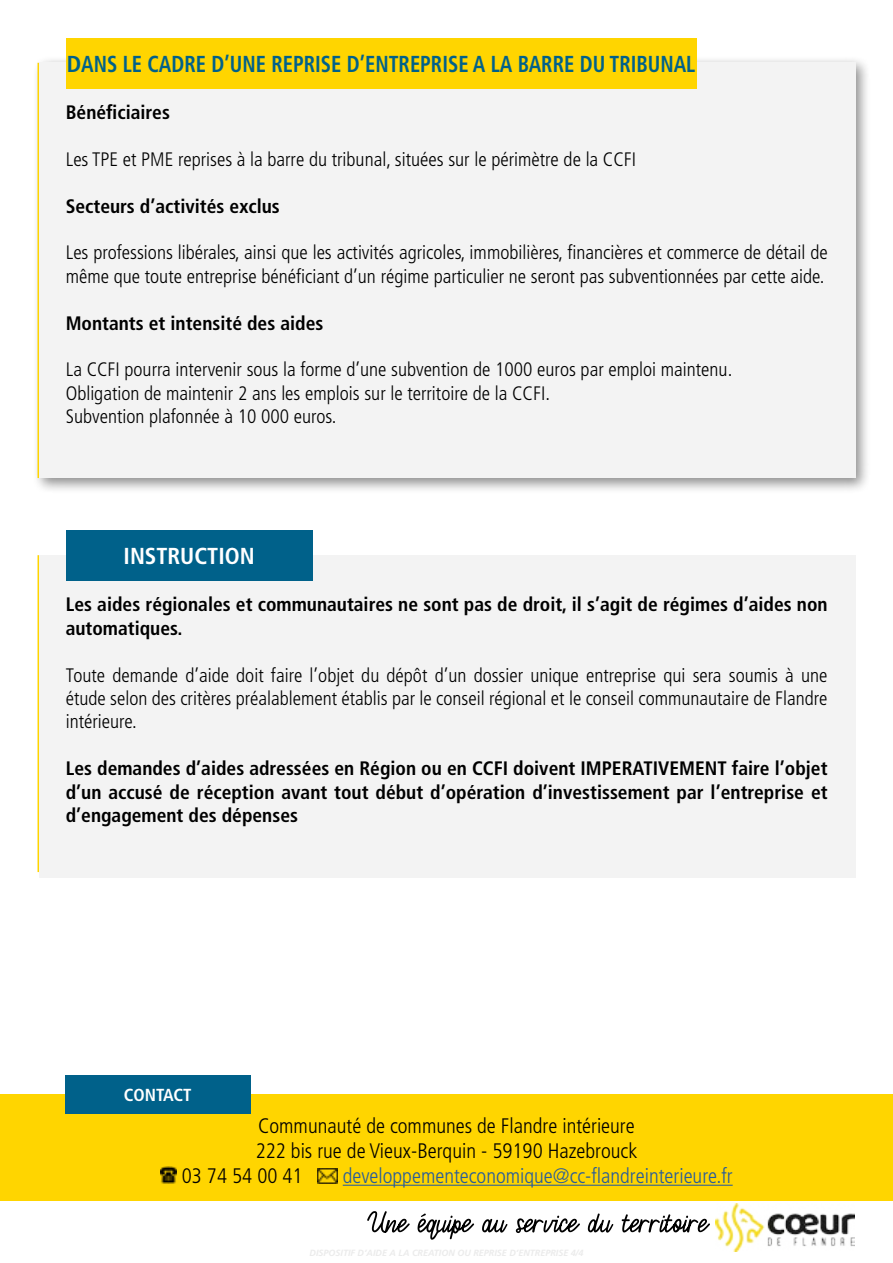
<style>
.page{position:relative;width:893px;height:1263px;background:#fff}
.page>*{position:absolute;margin:0;border:0;box-sizing:border-box;transform-origin:0 0}
.t1{font:700 condensed 23.1px "Frutiger";color:#00618a}
.t2{font:700 condensed 23.1px "Frutiger";color:#fff}
.t3{font:300 condensed 21px "Frutiger";color:#000}
.t4{font:300 condensed 21px "Frutiger";color:#275b9b}
.t5{font:300 condensed 19.5px/23.4px "Frutiger";color:#000}
.t6{font:700 condensed 19.5px/23.4px "Frutiger";color:#000}
.t7{font:700 condensed 17.4px "Frutiger";color:#fff}
</style>
<div class="page">
<div style="left:33px;top:56px;width:838px;height:438px;background:#000;opacity:.75"></div>
<div style="left:39px;top:63px;width:816px;height:415px;background:#f3f3f3"></div>
<div style="left:66px;top:38px;width:630px;height:51px;background:#ffd500"></div>
<hr style="left:38px;top:63px;width:1px;height:415px;background:#ffd500">
<div style="left:39px;top:555px;width:816px;height:323px;background:#f3f3f3"></div>
<div style="left:66px;top:530px;width:247px;height:50px;background:#00618a"></div>
<hr style="left:38px;top:555px;width:1px;height:317px;background:#ffd500">
<div style="left:0;top:1095px;width:893px;height:106px;background:#ffd500"></div>
<hr style="left:343px;top:1185px;width:390px;height:1px;background:#275b9b">
<img style="left:160px;top:1167px;width:17px;height:16px">
<img style="left:318px;top:1169px;width:20px;height:14px">
<div style="left:65px;top:1075px;width:186px;height:39px;background:#00618a"></div>
<svg style="left:367px;top:1211px;width:343px;height:29px"></svg>
<img style="left:716px;top:1203px;width:139px;height:48px">
<p class="t1" style="left:67px;top:51px;width:630px">DANS LE CADRE D’UNE REPRISE D’ENTREPRISE A LA BARRE DU TRIBUNAL</p>
<p class="t6" style="left:66px;top:101px;width:106px">Bénéficiaires</p>
<p class="t5" style="left:66px;top:148px;width:572px">Les TPE et PME reprises à la barre du tribunal, situées sur le périmètre de la CCFI</p>
<p class="t6" style="left:66px;top:194px;width:216px">Secteurs d’activités exclus</p>
<p class="t5" style="left:66px;top:241px;width:763px">Les professions libérales, ainsi que les activités agricoles, immobilières, financières et commerce de détail de même que toute entreprise bénéficiant d’un régime particulier ne seront pas subventionnées par cette aide.</p>
<p class="t6" style="left:66px;top:311px;width:259px">Montants et intensité des aides</p>
<p class="t5" style="left:66px;top:358px;width:668px">La CCFI pourra intervenir sous la forme d’une subvention de 1000 euros par emploi maintenu.<br>Obligation de maintenir 2 ans les emplois sur le territoire de la CCFI.<br>Subvention plafonnée à 10 000 euros.</p>
<p class="t2" style="left:124px;top:542px;width:133px">INSTRUCTION</p>
<p class="t6" style="left:66px;top:593px;width:763px">Les aides régionales et communautaires ne sont pas de droit, il s’agit de régimes d’aides non automatiques.</p>
<p class="t5" style="left:66px;top:663px;width:763px;text-align:justify">Toute demande d’aide doit faire l’objet du dépôt d’un dossier unique entreprise qui sera soumis à une étude selon des critères préalablement établis par le conseil régional et le conseil communautaire de Flandre intérieure.</p>
<p class="t6" style="left:66px;top:757px;width:763px;text-align:justify">Les demandes d’aides adressées en Région ou en CCFI doivent IMPERATIVEMENT faire l’objet d’un accusé de réception avant tout début d’opération d’investissement par l’entreprise et d’engagement des dépenses</p>
<p class="t7" style="left:124px;top:1085px;width:69px">CONTACT</p>
<p class="t3" style="left:258px;top:1113px;width:378px">Communauté de communes de Flandre intérieure</p>
<p class="t3" style="left:256px;top:1139px;width:383px">222 bis rue de Vieux-Berquin - 59190 Hazebrouck</p>
<p class="t3" style="left:182px;top:1164px;width:122px">03 74 54 00 41</p>
<p class="t4" style="left:343px;top:1164px;width:391px">developpementeconomique@cc-flandreinterieure.fr</p>
</div>
